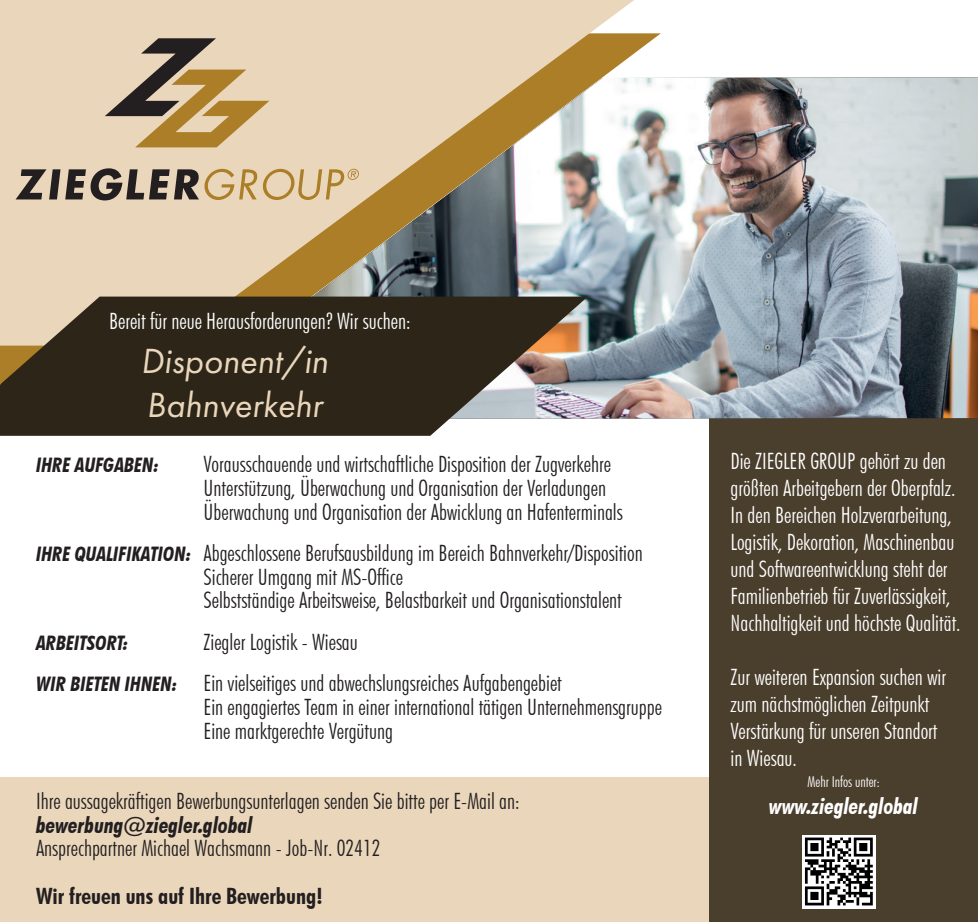
<style>
.page{position:relative;width:978px;height:922px;background:#fff}
.page>*{position:absolute;margin:0;border:0;box-sizing:border-box;transform-origin:0 0}
.t1{font:italic 36.25px/43.5px "Futura PT";color:#ead7bb}
.t2{font:300 condensed 22.5px/23.8px "Futura BT";color:#231f20}
.t3{font:300 condensed 22.5px/27px "Futura BT";color:#fff}
.t4{font:700 condensed 22.5px "Futura BT";color:#231f20}
.t5{font:italic 700 condensed 22.5px "Futura BT";color:#231f20}
.t6{font:italic 700 condensed 22.5px "Futura BT";color:#fff}
.t7{font:italic 700 condensed 20px "Futura BT";color:#231f20}
.t8{font:300 condensed 15px "Futura BT";color:#fff}
.s1{font-weight:700;font-style:italic;font-size:20px}
</style>
<div class="page">
<div style="left:0;top:777px;width:978px;height:144px;background:#ead7bb"></div>
<div style="left:709px;top:84px;width:269px;height:837px;background:#4a3e2c"></div>
<div style="left:0;top:0;width:634px;height:296px;background:#ead7bb"></div>
<svg style="left:150px;top:77px;width:818px;height:342px;fill:#ead7bb"></svg>
<img style="left:310px;top:77px;width:668px;height:341px">
<svg style="left:0;top:296px;width:588px;height:139px;fill:#2c2518"></svg>
<svg style="left:105px;top:38px;width:164px;height:109px"></svg>
<svg style="left:16px;top:168px;width:343px;height:32px"></svg>
<div style="left:802px;top:834px;width:73px;height:73px;background:#fff"></div>
<svg style="left:805px;top:837px;width:68px;height:68px"></svg>
<p class="t3" style="left:109px;top:307px;width:303px">Bereit für neue Herausforderungen? Wir suchen:</p>
<h1 class="t1" style="left:141px;top:339px;width:189px">Disponent/in<br>Bahnverkehr</h1>
<p class="t7" style="left:36px;top:452px;width:124px">IHRE AUFGABEN:</p>
<p class="t2" style="left:204px;top:452px;width:421px">Vorausschauende und wirtschaftliche Disposition der Zugverkehre<br>Unterstützung, Überwachung und Organisation der Verladungen<br>Überwachung und Organisation der Abwicklung an Hafenterminals</p>
<p class="t2" style="left:204px;top:540px;width:441px;text-indent:-167px"><span class="s1">IHRE QUALIFIKATION:</span> Abgeschlossene Berufsausbildung im Bereich Bahnverkehr/Disposition<br>Sicherer Umgang mit MS-Office<br>Selbstständige Arbeitsweise, Belastbarkeit und Organisationstalent</p>
<p class="t7" style="left:36px;top:630px;width:94px">ARBEITSORT:</p>
<p class="t2" style="left:36px;top:620px;width:527px;line-height:41.2px;text-indent:167px">Ziegler Logistik - Wiesau<br><span class="s1">WIR BIETEN IHNEN:</span> Ein vielseitiges und abwechslungsreiches Aufgabengebiet</p>
<p class="t2" style="left:204px;top:694px;width:460px">Ein engagiertes Team in einer international tätigen Unternehmensgruppe<br>Eine marktgerechte Vergütung</p>
<p class="t2" style="left:36px;top:788px;width:485px">Ihre aussagekräftigen Bewerbungsunterlagen senden Sie bitte per E-Mail an:</p>
<p class="t5" style="left:36px;top:810px;width:218px">bewerbung@ziegler.global</p>
<p class="t2" style="left:36px;top:836px;width:346px">Ansprechpartner Michael Wachsmann - Job-Nr. 02412</p>
<p class="t4" style="left:36px;top:882px;width:288px">Wir freuen uns auf Ihre Bewerbung!</p>
<p class="t3" style="left:731px;top:446px;width:231px">Die ZIEGLER GROUP gehört zu den größten Arbeitgebern der Oberpfalz.<br>In den Bereichen Holzverarbeitung, Logistik, Dekoration, Maschinenbau und Softwareentwicklung steht der Familienbetrieb für Zuverlässigkeit, Nachhaltigkeit und höchste Qualität.</p>
<p class="t3" style="left:731px;top:662px;width:217px">Zur weiteren Expansion suchen wir zum nächstmöglichen Zeitpunkt<br>Verstärkung für unseren Standort in Wiesau.</p>
<p class="t8" style="left:808px;top:772px;width:73px">Mehr Infos unter:</p>
<p class="t6" style="left:769px;top:792px;width:151px">www.ziegler.global</p>
</div>
